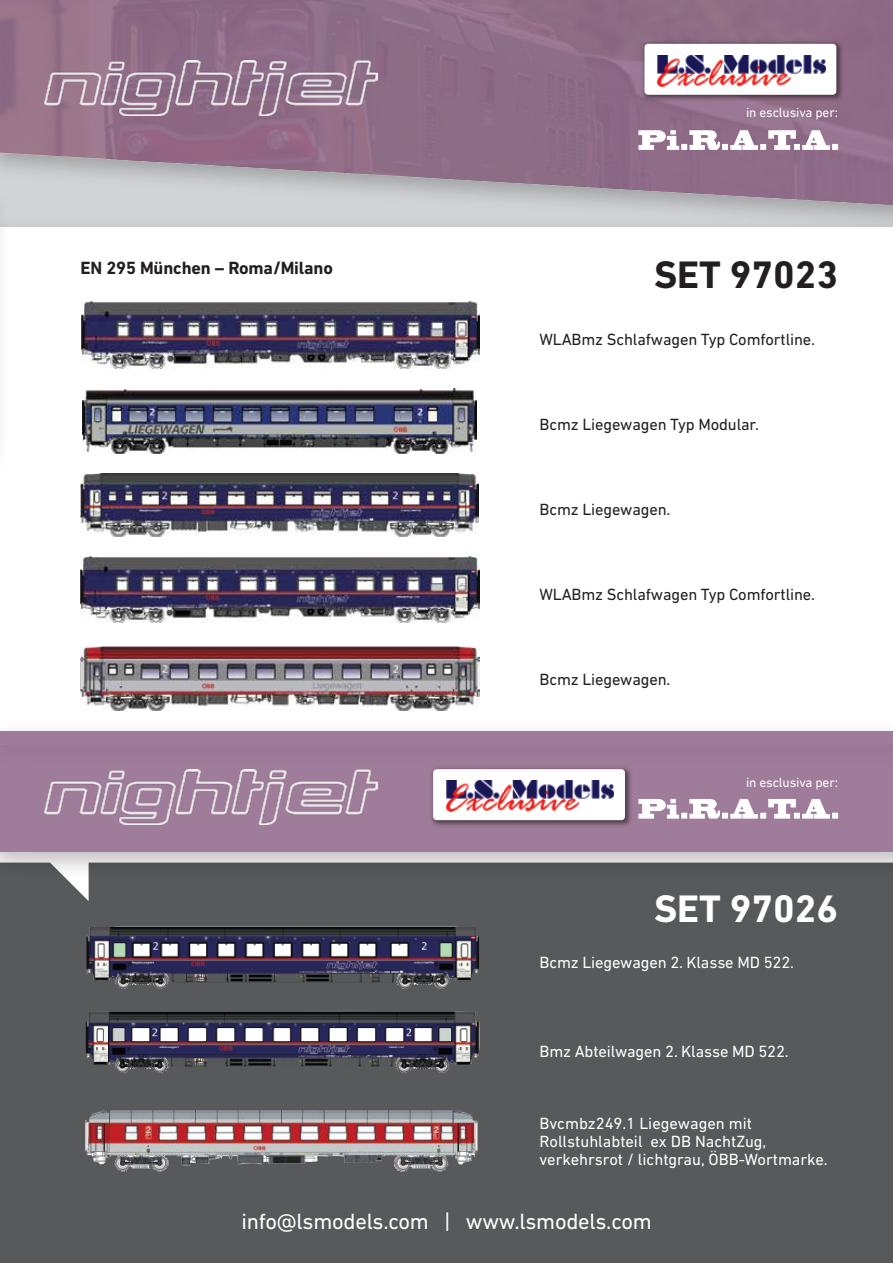
<style>
.page{position:relative;width:893px;height:1263px;background:#fff}
.page>*{position:absolute;margin:0;border:0;box-sizing:border-box;transform-origin:0 0}
.t1{font:700 39px "DIN Next LT Pro";color:#231f20}
.t2{font:700 39px "DIN Next LT Pro";color:#fff}
.t3{font:22.5px "DIN Next LT Pro";letter-spacing:-.01em;color:#fff}
.t4{font:700 18px "DIN Next LT Pro";letter-spacing:-.01em;color:#231f20}
.t5{font:16.5px/18px "DIN Next LT Pro";color:#fff}
.t6{font:16.5px "DIN Next LT Pro";letter-spacing:-.01em;color:#231f20}
.t7{font:13.5px "DIN Next LT Pro";letter-spacing:-.01em;color:#fff}
</style>
<div class="page">
<div style="left:0;top:820px;width:893px;height:443px;background:#58595b"></div>
<img style="left:0;top:731px;width:893px;height:157px">
<div style="left:0;top:732px;width:893px;height:120px;background:#9f7c99"></div>
<svg style="left:0;top:0;width:893px;height:206px;background:#977b90"></svg>
<img style="left:640px;top:39px;width:207px;height:66px">
<div style="left:644px;top:44px;width:192px;height:51px;background:#fff;border-radius:4px"></div>
<img style="left:657px;top:56px;width:168px;height:30px">
<img style="left:431px;top:767px;width:200px;height:59px">
<div style="left:433px;top:769px;width:192px;height:51px;background:#fff;border-radius:4px"></div>
<img style="left:446px;top:781px;width:168px;height:31px">
<img style="left:44px;top:60px;width:334px;height:56px">
<img style="left:44px;top:769px;width:334px;height:55px">
<img style="left:81px;top:302px;width:399px;height:66px">
<img style="left:83px;top:389px;width:394px;height:64px">
<img style="left:81px;top:473px;width:398px;height:63px">
<img style="left:81px;top:556px;width:398px;height:67px">
<img style="left:81px;top:646px;width:399px;height:64px">
<svg style="left:638px;top:130px;width:200px;height:20px"></svg>
<svg style="left:638px;top:799px;width:200px;height:20px"></svg>
<img style="left:86px;top:1012px;width:364px;height:61px">
<img style="left:85px;top:1110px;width:363px;height:62px">
<img style="left:86px;top:926px;width:393px;height:63px">
<p class="t7" style="left:746px;top:104px;width:94px">in esclusiva per:</p>
<p class="t4" style="left:81px;top:258px;width:254px">EN 295 München – Roma/Milano</p>
<h1 class="t1" style="left:654px;top:252px;width:186px">SET 97023</h1>
<p class="t6" style="left:539px;top:330px;width:277px">WLABmz Schlafwagen Typ Comfortline.</p>
<p class="t6" style="left:539px;top:415px;width:221px">Bcmz Liegewagen Typ Modular.</p>
<p class="t6" style="left:539px;top:500px;width:132px">Bcmz Liegewagen.</p>
<p class="t6" style="left:539px;top:585px;width:277px">WLABmz Schlafwagen Typ Comfortline.</p>
<p class="t6" style="left:539px;top:670px;width:132px">Bcmz Liegewagen.</p>
<p class="t7" style="left:746px;top:775px;width:94px">in esclusiva per:</p>
<h1 class="t2" style="left:654px;top:886px;width:186px">SET 97026</h1>
<p class="t5" style="left:539px;top:953px;width:256px">Bcmz Liegewagen 2. Klasse MD 522.</p>
<p class="t5" style="left:539px;top:1042px;width:251px">Bmz Abteilwagen 2. Klasse MD 522.</p>
<p class="t5" style="left:539px;top:1114px;width:290px">Bvcmbz249.1 Liegewagen mit<br>Rollstuhlabteil ex DB NachtZug, verkehrsrot / lichtgrau, ÖBB-Wortmarke.</p>
<h2 class="t3" style="left:241px;top:1208px;width:412px">info@lsmodels.com | www.lsmodels.com</h2>
</div>
